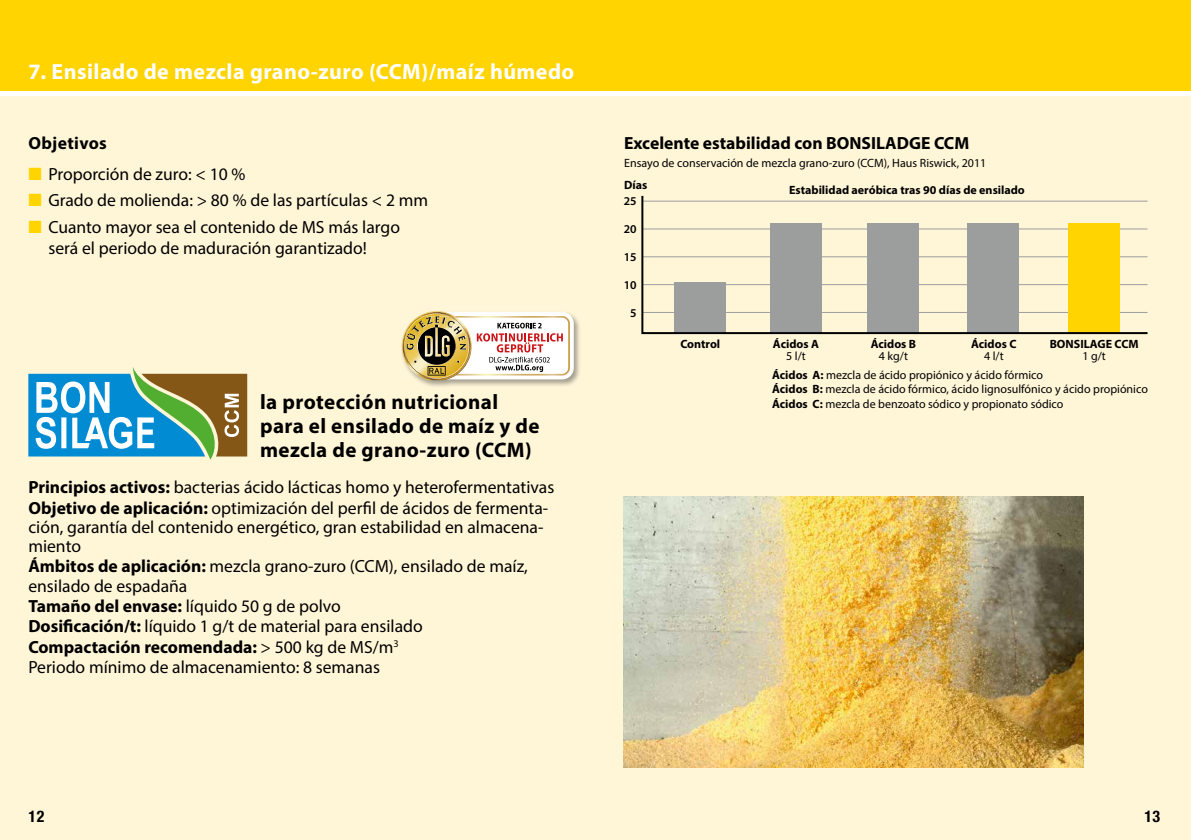
<style>
.page{position:relative;width:1191px;height:840px;background:#fff}
.page>*{position:absolute;margin:0;border:0;box-sizing:border-box;transform-origin:0 0}
.t1{font:700 22px "Myriad Pro";letter-spacing:.02em;color:#fff}
.t2{font:700 21px/24px "Myriad Pro";letter-spacing:.02em;color:#000}
.t3{font:17.6px/20px "Myriad Pro";color:#000}
.t4{font:700 17.6px "Myriad Pro";color:#000}
.t5{font:700 17.6px "Myriad Pro";letter-spacing:.02em;color:#000}
.t6{font:700 condensed 16px "Helvetica Neue";color:#000}
.t7{font:12px/19px "Myriad Pro";color:#000}
.t8{font:700 12px "Myriad Pro";color:#000}
.t9{font:600 12px "Myriad Pro";color:#000}
.s1{color:#ffd400}
.s2{font-weight:700}
</style>
<div class="page">
<div style="left:0;top:96px;width:601px;height:743px;background:#fff6d8"></div>
<div style="left:595px;top:96px;width:596px;height:743px;background:#fff6d8"></div>
<div style="left:0;top:0;width:595px;height:91px;background:#ffd400"></div>
<div style="left:595px;top:0;width:596px;height:91px;background:#ffd400"></div>
<img style="left:624px;top:496px;width:459px;height:271px">
<svg style="left:28px;top:367px;width:219px;height:92px;background:#6fa5a7"></svg>
<svg style="left:641px;top:195px;width:507px;height:140px"></svg>
<img style="left:401px;top:314px;width:179px;height:73px">
<div style="left:424px;top:312px;width:150px;height:67px;background:#fff;border-radius:12px"></div>
<img style="left:402px;top:314px;width:69px;height:66px">
<img style="left:404px;top:311px;width:166px;height:67px">
<p class="t1" style="left:28px;top:58px;width:547px">7. Ensilado de mezcla grano-zuro (CCM)/maíz húmedo</p>
<p class="t5" style="left:28px;top:132px;width:80px">Objetivos</p>
<p class="t3" style="left:28px;top:163px;width:219px"><span class="s1">■</span> Proporción de zuro: &lt; 10 %</p>
<p class="t3" style="left:28px;top:190px;width:401px"><span class="s1">■</span> Grado de molienda: &gt; 80 % de las partículas &lt; 2 mm</p>
<p class="t3" style="left:48px;top:216px;width:353px;line-height:21.2px;text-indent:-20px"><span class="s1">■</span> Cuanto mayor sea el contenido de MS más largo será el periodo de maduración garantizado!</p>
<p class="t2" style="left:260px;top:389px;width:281px">la protección nutricional para el ensilado de maíz y de mezcla de grano-zuro (CCM)</p>
<p class="t3" style="left:28px;top:476px;width:527px"><span class="s2">Principios activos:</span> bacterias ácido lácticas homo y heterofermentativas <span class="s2">Objetivo de aplicación:</span> optimización del perfil de ácidos de fermenta&shy;ción, garantía del contenido energético, gran estabilidad en almacena&shy;miento<br><span class="s2">Ámbitos de aplicación:</span> mezcla grano-zuro (CCM), ensilado de maíz, ensilado de espadaña<br><span class="s2">Tamaño del envase:</span> líquido 50 g de polvo<br><span class="s2">Dosificación/t:</span> líquido 1 g/t de material para ensilado<br><span class="s2">Compactación recomendada:</span> &gt; 500 kg de MS/m<sup>3<br></sup>Periodo mínimo de almacenamiento: 8 semanas</p>
<p class="t4" style="left:624px;top:132px;width:347px">Excelente estabilidad con BONSILADGE CCM</p>
<p class="t7" style="left:624px;top:153px;width:364px">Ensayo de conservación de mezcla grano-zuro (CCM), Haus Riswick, 2011</p>
<p class="t9" style="left:624px;top:193px;width:14px">25</p>
<p class="t9" style="left:624px;top:221px;width:14px">20</p>
<p class="t9" style="left:624px;top:249px;width:14px">15</p>
<p class="t9" style="left:624px;top:277px;width:14px">10</p>
<p class="t9" style="left:630px;top:305px;width:8px">5</p>
<p class="t8" style="left:624px;top:177px;width:25px">Días</p>
<p class="t8" style="left:789px;top:182px;width:237px">Estabilidad aeróbica tras 90 días de ensilado</p>
<p class="t8" style="left:680px;top:336px;width:41px">Control</p>
<p class="t8" style="left:773px;top:336px;width:47px">Ácidos A</p>
<p class="t7" style="left:786px;top:346px;width:21px">5 l/t</p>
<p class="t8" style="left:971px;top:336px;width:47px">Ácidos C</p>
<p class="t7" style="left:772px;top:346px;width:272px;text-indent:212px">4 l/t<br><span class="s2">Ácidos A:</span> mezcla de ácido propiónico y ácido fórmico</p>
<p class="t7" style="left:772px;top:382px;width:377px;line-height:14.4px"><span class="s2">Ácidos B:</span> mezcla de ácido fórmico, ácido lignosulfónico y ácido propiónico<br><span class="s2">Ácidos C:</span> mezcla de benzoato sódico y propionato sódico</p>
<p class="t8" style="left:870px;top:336px;width:47px">Ácidos B</p>
<p class="t7" style="left:879px;top:346px;width:31px">4 kg/t</p>
<p class="t8" style="left:1049px;top:336px;width:90px">BONSILAGE CCM</p>
<p class="t7" style="left:1082px;top:346px;width:25px">1 g/t</p>
<p class="t6" style="left:29px;top:806px;width:17px">12</p>
<p class="t6" style="left:1144px;top:806px;width:17px">13</p>
</div>
